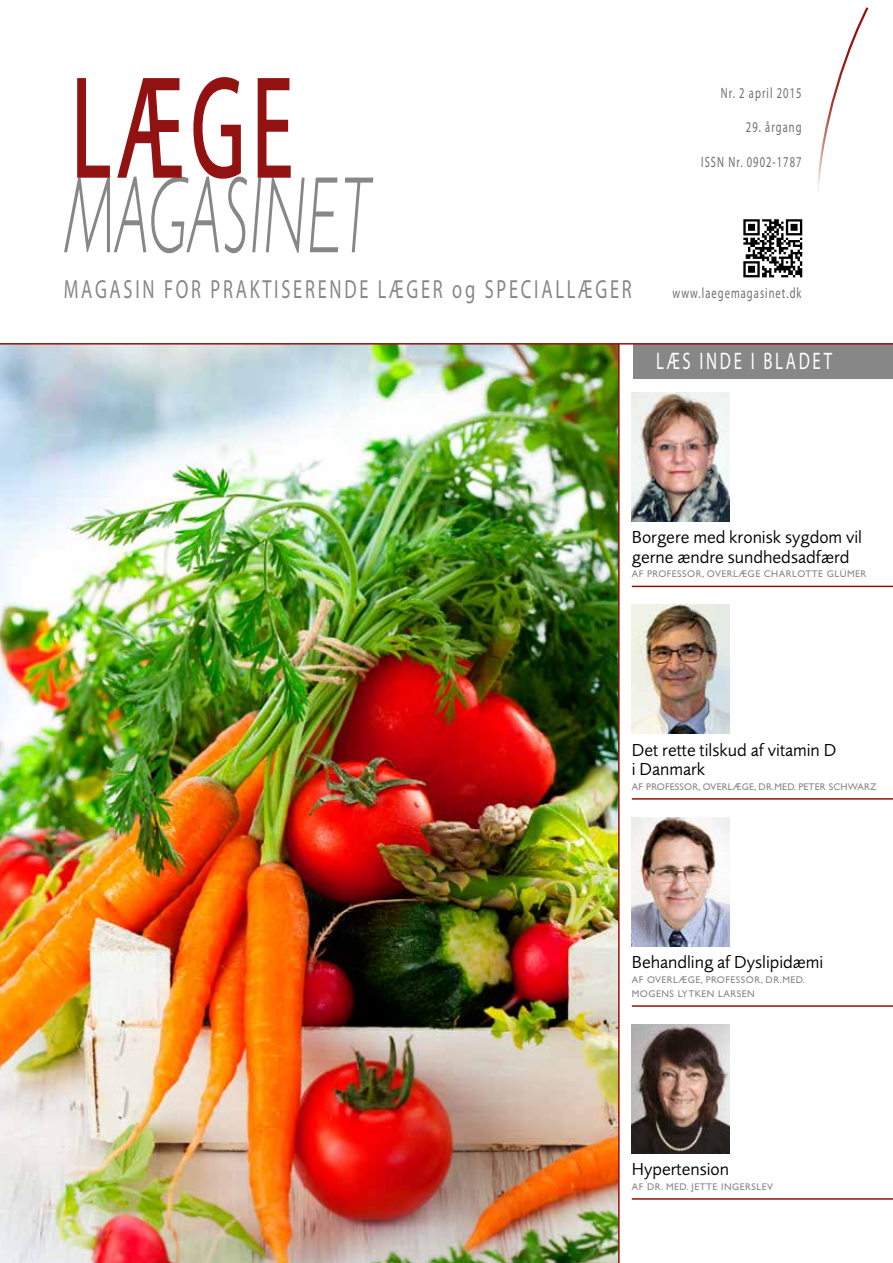
<style>
.page{position:relative;width:893px;height:1263px;background:#fff}
.page>*{position:absolute;margin:0;border:0;box-sizing:border-box;transform-origin:0 0}
.t1{font:italic 300 109.5px "Gill Sans";letter-spacing:.015em;color:#868786;scale:.57 1}
.t2{font:26.25px "Myriad";letter-spacing:.15em;color:#868786;scale:.7 1}
.t3{font:24px "Myriad Pro";letter-spacing:.16em;color:#fff;scale:.7 1}
.t4{font:18px/19.5px "Foundry Sans";color:#000}
.t5{font:15px "Myriad Pro";letter-spacing:.1em;color:#6e6e6e;scale:.7 1}
.t6{font:9.75px/14.2px "Gill Sans Std";letter-spacing:.05em;color:#868786}
.t7{font:9.75px "Gill Sans Std";letter-spacing:.02em;color:#868786}
</style>
<div class="page">
<img style="left:0;top:345px;width:618px;height:918px">
<div style="left:633px;top:344px;width:260px;height:34px;background:#868786"></div>
<hr style="left:618px;top:344px;width:2px;height:919px;background:#921211">
<hr style="left:0;top:343px;width:893px;height:2px;background:#921211">
<svg style="left:818px;top:7px;width:51px;height:185px"></svg>
<svg style="left:77px;top:77px;width:214px;height:102px"></svg>
<img style="left:743px;top:219px;width:60px;height:59px">
<hr style="left:632px;top:586px;width:261px;height:1px;background:#921211">
<img style="left:632px;top:392px;width:98px;height:129px">
<hr style="left:632px;top:798px;width:261px;height:2px;background:#921211">
<img style="left:632px;top:605px;width:98px;height:129px">
<hr style="left:632px;top:1005px;width:261px;height:2px;background:#921211">
<img style="left:632px;top:817px;width:98px;height:129px">
<hr style="left:632px;top:1198px;width:261px;height:2px;background:#921211">
<img style="left:632px;top:1024px;width:98px;height:129px">
<p class="t5" style="left:721px;top:85px;width:117px">Nr. 2 april 2015</p>
<p class="t5" style="left:746px;top:119px;width:81px">29. årgang</p>
<p class="t5" style="left:701px;top:154px;width:145px">ISSN Nr. 0902-1787</p>
<h1 class="t1" style="left:65px;top:154px;width:536px">MAGASINET</h1>
<h2 class="t2" style="left:64px;top:276px;width:813px">MAGASIN FOR PRAKTISERENDE LÆGER og SPECIALLÆGER</h2>
<p class="t5" style="left:672px;top:285px;width:186px">www.laegemagasinet.dk</p>
<h3 class="t3" style="left:656px;top:348px;width:253px">LÆS INDE I BLADET</h3>
<p class="t4" style="left:632px;top:527px;width:232px">Borgere med kronisk sygdom vil gerne ændre sundhedsadfærd</p>
<p class="t6" style="left:632px;top:567px;width:236px">AF PROFESSOR, OVERLÆGE CHARLOTTE GLÜMER</p>
<p class="t4" style="left:632px;top:740px;width:206px">Det rette tilskud af vitamin D i Danmark</p>
<p class="t7" style="left:632px;top:781px;width:246px">AF PROFESSOR, OVERLÆGE, DR.MED. PETER SCHWARZ</p>
<p class="t4" style="left:632px;top:952px;width:193px">Behandling af Dyslipidæmi</p>
<p class="t6" style="left:632px;top:972px;width:175px">AF OVERLÆGE, PROFESSOR, DR.MED.<br>MOGENS LYTKEN LARSEN</p>
<p class="t4" style="left:632px;top:1159px;width:99px">Hypertension</p>
<p class="t6" style="left:632px;top:1179px;width:143px">AF DR. MED. JETTE INGERSLEV</p>
</div>
